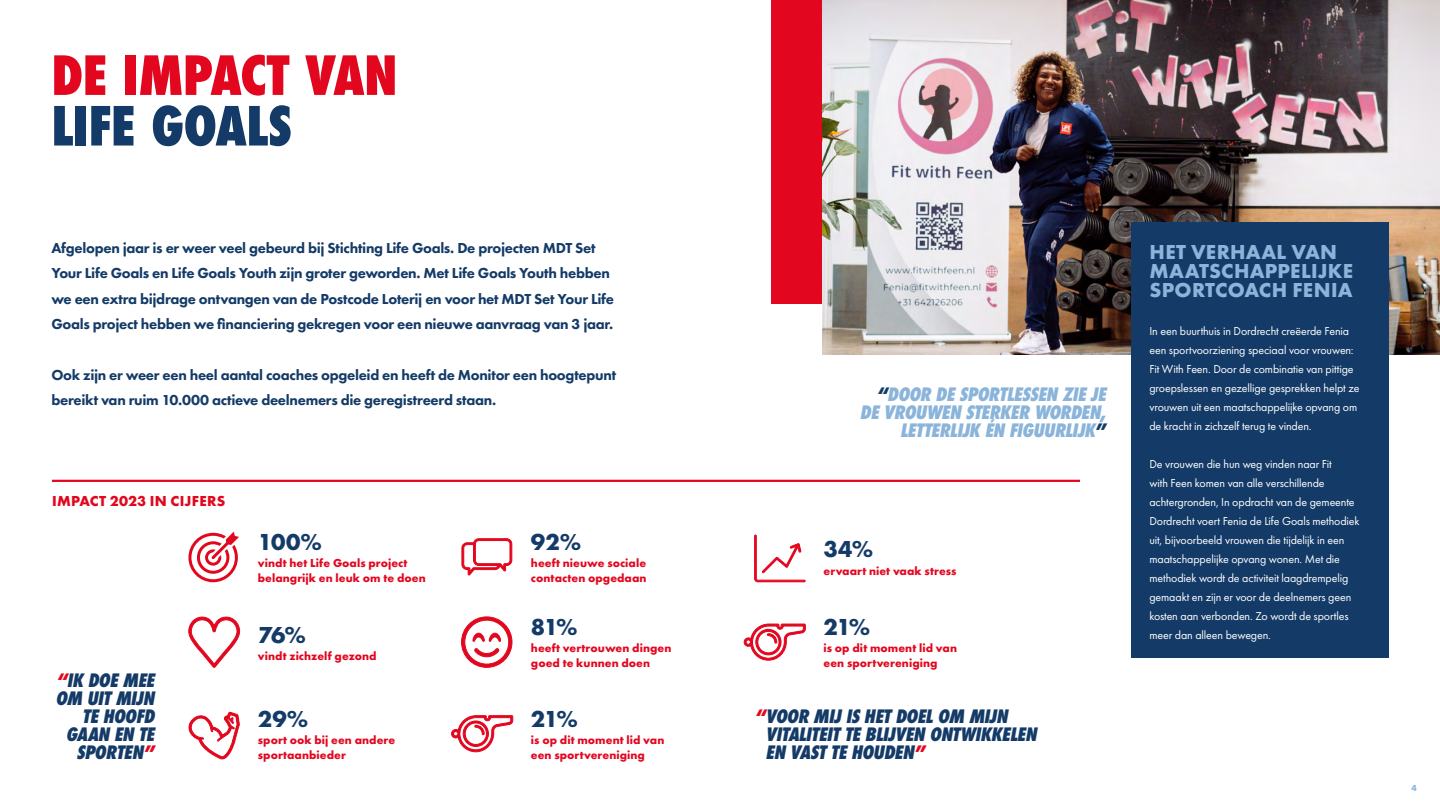
<style>
.page{position:relative;width:1440px;height:810px;background:#fff}
.page>*{position:absolute;margin:0;border:0;box-sizing:border-box;transform-origin:0 0}
.t1{font:800 condensed 52.5px "Futura";letter-spacing:-.015em;color:#e2071f}
.t2{font:800 condensed 52.5px "Futura";letter-spacing:-.01em;color:#143b67}
.t3{font:700 24px "Futura PT";letter-spacing:-.045em;color:#143b67}
.t4{font:700 21px/19px "Futura PT";letter-spacing:.01em;color:#8ab4da}
.t5{font:italic 800 condensed 18px/18px "Futura";color:#143b67;text-align:right}
.t6{font:italic 800 condensed 18px/18px "Futura";color:#8ab4da;text-align:right}
.t7{font:800 15px/25.3px "Futura PT";letter-spacing:-.02em;color:#143b67}
.t8{font:700 15px "Futura PT";letter-spacing:.015em;color:#e2071f}
.t9{font:12px/19px "Futura PT";letter-spacing:-.01em;color:#fff}
.t10{font:700 12px/15px "Futura PT";letter-spacing:.005em;color:#e2071f}
.t11{font:700 9px "Futura PT";color:#8ab4da}
.s1{color:#e2071f}
.s2{color:#143b67}
</style>
<div class="page">
<div style="left:771px;top:0;width:52px;height:304px;background:#e2071f"></div>
<img style="left:823px;top:0;width:617px;height:354px">
<div style="left:1131px;top:222px;width:258px;height:436px;background:#143b67"></div>
<svg style="left:744px;top:624px;width:62px;height:37px"></svg>
<svg style="left:451px;top:715px;width:62px;height:37px"></svg>
<svg style="left:461px;top:538px;width:52px;height:38px"></svg>
<svg style="left:188px;top:711px;width:52px;height:48px"></svg>
<svg style="left:188px;top:617px;width:52px;height:51px"></svg>
<svg style="left:188px;top:532px;width:51px;height:50px"></svg>
<svg style="left:461px;top:617px;width:51px;height:51px"></svg>
<svg style="left:754px;top:534px;width:52px;height:49px"></svg>
<hr style="left:52px;top:480px;width:1028px;height:2px;background:#e2071f">
<h1 class="t1" style="left:51px;top:40px;width:348px">DE IMPACT VAN</h1>
<h1 class="t2" style="left:51px;top:90px;width:242px">LIFE GOALS</h1>
<p class="t7" style="left:51px;top:235px;width:564px">Afgelopen jaar is er weer veel gebeurd bij Stichting Life Goals. De projecten MDT Set Your Life Goals en Life Goals Youth zijn groter geworden. Met Life Goals Youth hebben we een extra bijdrage ontvangen van de Postcode Loterij en voor het MDT Set Your Life Goals project hebben we financiering gekregen voor een nieuwe aanvraag van 3 jaar.</p>
<p class="t7" style="left:51px;top:362px;width:566px">Ook zijn er weer een heel aantal coaches opgeleid en heeft de Monitor een hoogtepunt bereikt van ruim 10.000 actieve deelnemers die geregistreerd staan.</p>
<p class="t8" style="left:52px;top:492px;width:175px">IMPACT 2023 IN CIJFERS</p>
<h3 class="t5" style="left:56px;top:672px;width:105px"><span class="s1">“</span>IK DOEMEE<br>OM UITMIJN<br>TEHOOFD<br>GAAN EN TE<br>SPORTEN<span class="s1">”</span></h3>
<h2 class="t3" style="left:258px;top:526px;width:66px">100%</h2>
<p class="t10" style="left:258px;top:555px;width:169px">vindt het Life Goals project belangrijk en leuk om te doen</p>
<h2 class="t3" style="left:258px;top:619px;width:50px">76%</h2>
<p class="t10" style="left:258px;top:648px;width:120px">vindt zichzelf gezond</p>
<h2 class="t3" style="left:258px;top:704px;width:52px">29%</h2>
<p class="t10" style="left:258px;top:732px;width:139px">sport ook bij een andere sportaanbieder</p>
<h2 class="t3" style="left:531px;top:526px;width:52px">92%</h2>
<p class="t10" style="left:531px;top:555px;width:117px">heeft nieuwe sociale contacten opgedaan</p>
<h2 class="t3" style="left:531px;top:612px;width:48px">81%</h2>
<p class="t10" style="left:531px;top:641px;width:142px">heeft vertrouwen dingen goed te kunnen doen</p>
<h2 class="t3" style="left:531px;top:703px;width:48px">21%</h2>
<p class="t10" style="left:531px;top:732px;width:135px">is op dit moment lid van een sportvereniging</p>
<h3 class="t6" style="left:860px;top:385px;width:252px"><span class="s2">“</span>DOOR DESPORTLESSEN ZIEJE<br>DEVROUWEN STERKER WORDEN,<br>LETTERLIJK ÉN FIGUURLIJK<span class="s2">”</span></h3>
<h2 class="t3" style="left:824px;top:534px;width:51px">34%</h2>
<p class="t10" style="left:824px;top:563px;width:134px">ervaart niet vaak stress</p>
<h2 class="t3" style="left:824px;top:612px;width:48px">21%</h2>
<p class="t10" style="left:824px;top:641px;width:135px">is op dit moment lid van een sportvereniging</p>
<h3 class="t5" style="left:766px;top:708px;width:277px;text-align:left;text-indent:-11px"><span class="s1">“</span>VOOR MIJISHETDOELOM MIJN<br>VITALITEITTEBLIJVEN ONTWIKKELEN<br>EN VASTTEHOUDEN<span class="s1">”</span></h3>
<h3 class="t4" style="left:1150px;top:242px;width:205px">HET VERHAAL VAN<br>MAATSCHAPPELIJKE<br>SPORTCOACH FENIA</h3>
<p class="t9" style="left:1149px;top:322px;width:212px">In een buurthuis in Dordrecht creëerde Fenia een sportvoorziening speciaal voor vrouwen:<br>Fit With Feen. Door de combinatie van pittige groepslessen en gezellige gesprekken helpt ze vrouwen uit een maatschappelijke opvang om de kracht in zichzelf terug te vinden.</p>
<p class="t9" style="left:1149px;top:455px;width:212px">De vrouwen die hun weg vinden naar Fit<br>with Feen komen van alle verschillende achtergronden, In opdracht van de gemeente Dordrecht voert Fenia de Life Goals methodiek uit, bijvoorbeeld vrouwen die tijdelijk in een maatschappelijke opvang wonen. Met die methodiek wordt de activiteit laagdrempelig gemaakt en zijn er voor de deelnemers geen kosten aan verbonden. Zo wordt de sportles meer dan alleen bewegen.</p>
<p class="t11" style="left:1412px;top:782px;width:7px">4</p>
</div>
